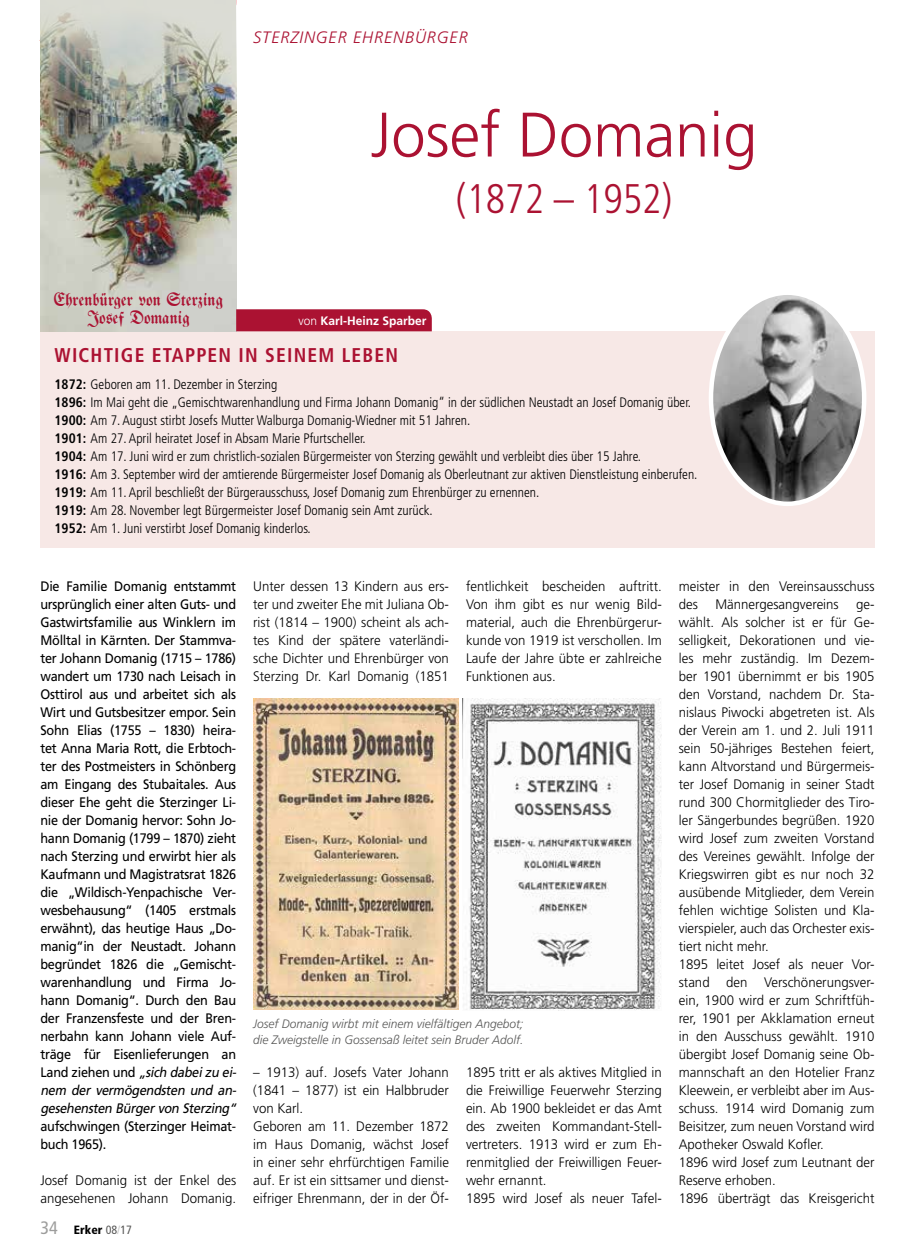
<style>
.page{position:relative;width:915px;height:1255px;background:#fff}
.page>*{position:absolute;margin:0;border:0;box-sizing:border-box;transform-origin:0 0}
.t1{font:300 62.7px "Frutiger LT Std";color:#ab1232}
.t2{font:300 condensed 41.25px "Frutiger LT Std";color:#ab1232}
.t3{font:21.45px/18px "Breitkopf Fraktur UNZ1 L";color:#ab1232;text-align:center;scale:.94 1}
.t4{font:700 condensed 19.95px "Frutiger LT Std";letter-spacing:.06em;color:#ab1232}
.t5{font:italic 300 16.5px "Frutiger LT Std";letter-spacing:.05em;color:#ab1232}
.t6{font:300 13.8px/18px "Frutiger LT Std";color:#000;scale:.96 1}
.t7{font:13.8px/18px "Frutiger LT Std";letter-spacing:-.02em;color:#000;scale:.92 1}
.t8{font:300 condensed 13.8px/18px "Frutiger LT Std";color:#000}
.t9{font:italic 300 12.3px/16.5px "Frutiger LT Std";color:#575756}
.t10{font:700 12.3px "Frutiger";color:#fff}
.t11{font:900 condensed 12px "Frutiger LT Std";color:#000}
.s1{font-weight:700}
.s2{font-family:"Frutiger LT Std";font-weight:300}
.s3{font-style:italic}
.s4{font-weight:400;font-size:18px;color:#9d9d9c}
.s5{font-weight:400;color:#575756}
.s6{font-weight:400;color:#c6c6c6}
</style>
<div class="page">
<div style="left:40px;top:331px;width:834px;height:216px;background:#f7e8e6"></div>
<img style="left:41px;top:0;width:195px;height:331px">
<div style="left:236px;top:309px;width:195px;height:22px;background:#ab1232"></div>
<img style="left:713px;top:295px;width:150px;height:209px">
<div style="left:708px;top:290px;width:158px;height:216px;border:4px solid #fff;border-radius:50%"></div>
<img style="left:253px;top:698px;width:205px;height:311px">
<img style="left:462px;top:698px;width:199px;height:312px">
<p class="t5" style="left:253px;top:27px;width:216px">STERZINGER EHRENBÜRGER</p>
<h1 class="t1" style="left:370px;top:99px;width:388px">Josef Domanig</h1>
<h2 class="t2" style="left:455px;top:175px;width:218px">(1872 – 1952)</h2>
<h3 class="t3" style="left:54px;top:290px;width:181px">Ehrenbürger von Sterzing<br>Josef Domanig</h3>
<h3 class="t4" style="left:55px;top:343px;width:345px">WICHTIGE ETAPPEN IN SEINEM LEBEN</h3>
<p class="t8" style="left:55px;top:376px;width:644px"><span class="s1">1872:</span> Geboren am 11. Dezember in Sterzing<br><span class="s1">1896:</span> Im Mai geht die „Gemischtwarenhandlung und Firma Johann Domanig“ in der südlichen Neustadt an Josef Domanig über.<br><span class="s1">1900:</span> Am 7. August stirbt Josefs Mutter Walburga Domanig-Wiedner mit 51 Jahren.<br><span class="s1">1901:</span> Am 27. April heiratet Josef in Absam Marie Pfurtscheller.<br><span class="s1">1904:</span> Am 17. Juni wird er zum christlich-sozialen Bürgermeister von Sterzing gewählt und verbleibt dies über 15 Jahre.<br><span class="s1">1916:</span> Am 3. September wird der amtierende Bürgermeister Josef Domanig als Oberleutnant zur aktiven Dienstleistung einberufen.<br><span class="s1">1919:</span> Am 11. April beschließt der Bürgerausschuss, Josef Domanig zum Ehrenbürger zu ernennen.<br><span class="s1">1919:</span> Am 28. November legt Bürgermeister Josef Domanig sein Amt zurück.<br><span class="s1">1952:</span> Am 1. Juni verstirbt Josef Domanig kinderlos.</p>
<p class="t10" style="left:298px;top:313px;width:130px"><span class="s2">von</span> Karl-Heinz Sparber</p>
<p class="t7" style="left:40px;top:577px;width:217px">Die Familie Domanig entstammt ursprünglich einer alten Guts- und<br>Gastwirtsfamilie aus Winklern im<br>Mölltal in Kärnten. Der Stammva&shy;ter Johann Domanig (1715 – 1786) wandert um 1730 nach Leisach in<br>Osttirol aus und arbeitet sich als<br>Wirt und Gutsbesitzer empor. Sein<br>Sohn Elias (1755 – 1830) heira&shy;tet Anna Maria Rott, die Erbtoch&shy;ter des Postmeisters in Schönberg am Eingang des Stubaitales. Aus dieser Ehe geht die Sterzinger Li&shy;nie der Domanig hervor: Sohn Jo&shy;hann Domanig (1799 – 1870) zieht nach Sterzing und erwirbt hier als<br>Kaufmann und Magistratsrat 1826 die „Wildisch-Yenpachische Ver&shy;wesbehausung“ (1405 erstmals erwähnt), das heutige Haus „Do&shy;manig“in der Neustadt. Johann begründet 1826 die „Gemischt&shy;warenhandlung und Firma Jo&shy;hann Domanig“. Durch den Bau der Franzensfeste und der Bren&shy;nerbahn kann Johann viele Auf&shy;träge für Eisenlieferungen an<br>La n d z i e h e n u n d <span class="s3">„sich dabeizu ei&shy;nem der vermögendsten und an&shy;gesehensten Bürgervon Sterzing“</span></p>
<p class="t7" style="left:40px;top:1117px;width:214px">aufschwingen (Sterzinger Heimat&shy;buch 1965).</p>
<p class="t6" style="left:40px;top:1171px;width:205px">Josef Domanig ist der Enkel des angesehenen Johann Domanig.</p>
<p class="t11" style="left:40px;top:1222px;width:93px"><span class="s4">34</span> Erker <span class="s5">08</span><span class="s6">/</span><span class="s5">17</span></p>
<p class="t6" style="left:253px;top:577px;width:205px;text-align:justify">Unter dessen 13 Kindern aus ers&shy;ter und zweiter Ehe mit Juliana Ob&shy;rist (1814 – 1900) scheint als ach&shy;tes Kind der spätere vaterländi&shy;sche Dichter und Ehrenbürger von Sterzing Dr. Karl Domanig (1851</p>
<p class="t6" style="left:466px;top:577px;width:205px;text-align:justify">fentlichkeit bescheiden auftritt.<br>Von ihm gibt es nur wenig Bild&shy;material, auch die Ehrenbürgerur&shy;kunde von 1919 ist verschollen. Im Laufe der Jahre übte er zahlreiche Funktionen aus.</p>
<p class="t9" style="left:253px;top:1015px;width:272px">Josef Domanig wirbt mit einem vielfältigen Angebot; die Zweigstelle in Gossensaß leitet sein Bruder Adolf.</p>
<p class="t6" style="left:253px;top:1063px;width:205px">– 1913) auf. Josefs Vater Johann (1841 – 1877) ist ein Halbbruder von Karl.<br>Geboren am 11. Dezember 1872 im Haus Domanig, wächst Josef in einer sehr ehrfürchtigen Familie auf. Er ist ein sittsamer und dienst&shy;eifriger Ehrenmann, der in der Öf-</p>
<p class="t6" style="left:466px;top:1063px;width:205px">1895 tritt er als aktives Mitglied in die Freiwillige Feuerwehr Sterzing ein. Ab 1900 bekleidet er das Amt des zweiten Kommandant-Stell&shy;vertreters. 1913 wird er zum Eh&shy;renmitglied der Freiwilligen Feuer&shy;wehr ernannt.<br>1895 wird Josef als neuer Tafel-</p>
<p class="t6" style="left:678px;top:577px;width:205px">meister in den Vereinsausschuss des</p>
<p class="t6" style="left:715px;top:595px;width:130px">Männergesangvereins</p>
<p class="t6" style="left:678px;top:595px;width:205px;text-indent:177px">ge&shy;wählt. Als solcher ist er für Ge&shy;selligkeit, Dekorationen und vie&shy;les mehr zuständig. Im Dezem&shy;ber 1901 übernimmt er bis 1905 den Vorstand, nachdem Dr. Sta&shy;nislaus Piwocki abgetreten ist. Als der Verein am 1. und 2. Juli 1911 sein 50-jähriges Bestehen feiert, kann Altvorstand und Bürgermeis&shy;ter Josef Domanig in seiner Stadt rund 300 Chormitglieder des Tiro&shy;ler Sängerbundes begrüßen. 1920 wird Josef zum zweiten Vorstand des Vereines gewählt. Infolge der<br>Kriegswirren gibt es nur noch 32 ausübende Mitglieder, dem Verein fehlen wichtige Solisten und Kla&shy;vierspieler, auch das Orchester exis&shy;tiert nicht mehr.<br>1895 leitet Josef als neuer Vor&shy;stand den Verschönerungsver&shy;ein, 1900 wird er zum Schriftfüh&shy;rer, 1901 per Akklamation erneut in den Ausschuss gewählt. 1910 übergibt Josef Domanig seine Ob&shy;mannschaft an den Hotelier Franz<br>Kleewein, er verbleibt aber im Aus&shy;schuss. 1914 wird Domanig zum<br>Beisitzer, zum neuen Vorstand wird<br>Apotheker Oswald Kofler.<br>1896 wird Josef zum Leutnant der<br>Reserve erhoben.<br>1896 überträgt das Kreisgericht</p>
</div>
